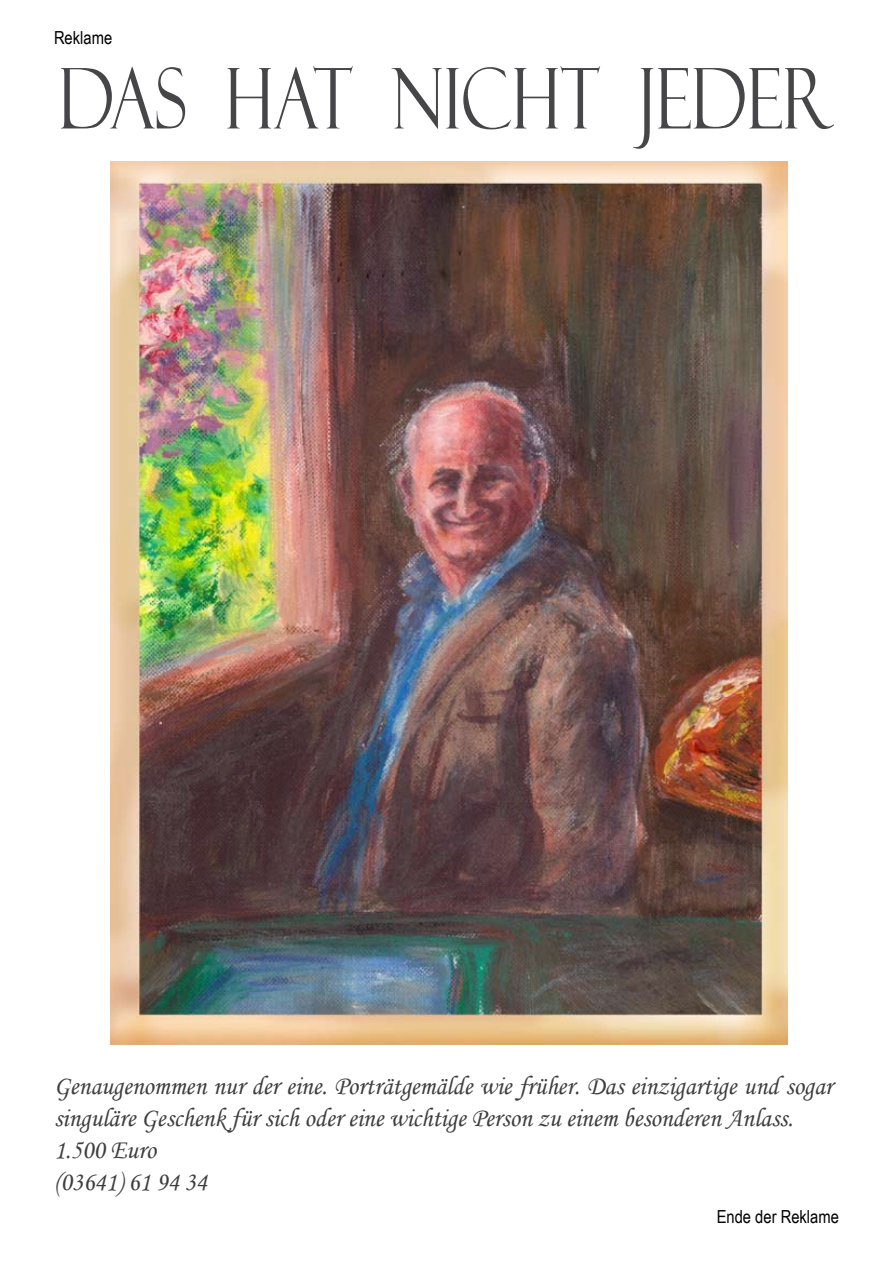
<style>
.page{position:relative;width:893px;height:1263px;background:#fff}
.page>*{position:absolute;margin:0;border:0;box-sizing:border-box;transform-origin:0 0}
.t1{font:84px "Felix Titling";color:#464648;scale:.78 1}
.t2{font:26.85px/32.1px "Monotype Corsiva";color:#3e3e40;scale:.96 1}
.t3{font:18px "Arial Narrow";color:#000}
</style>
<div class="page">
<img style="left:111px;top:162px;width:677px;height:882px">
<p class="t3" style="left:54px;top:24px;width:60px">Reklame</p>
<h1 class="t1" style="left:58px;top:50px;width:996px">DAS HAT NICHT JEDER</h1>
<p class="t2" style="left:54px;top:1069px;width:812px">Genaugenommen nur der eine. Porträtgemälde wie früher. Das einzigartige und sogar singuläre Geschenk für sich oder eine wichtige Person zu einem besonderen Anlass.<br>1.500 Euro<br>(03641) 61 94 34</p>
<p class="t3" style="left:717px;top:1204px;width:124px">Ende der Reklame</p>
</div>
